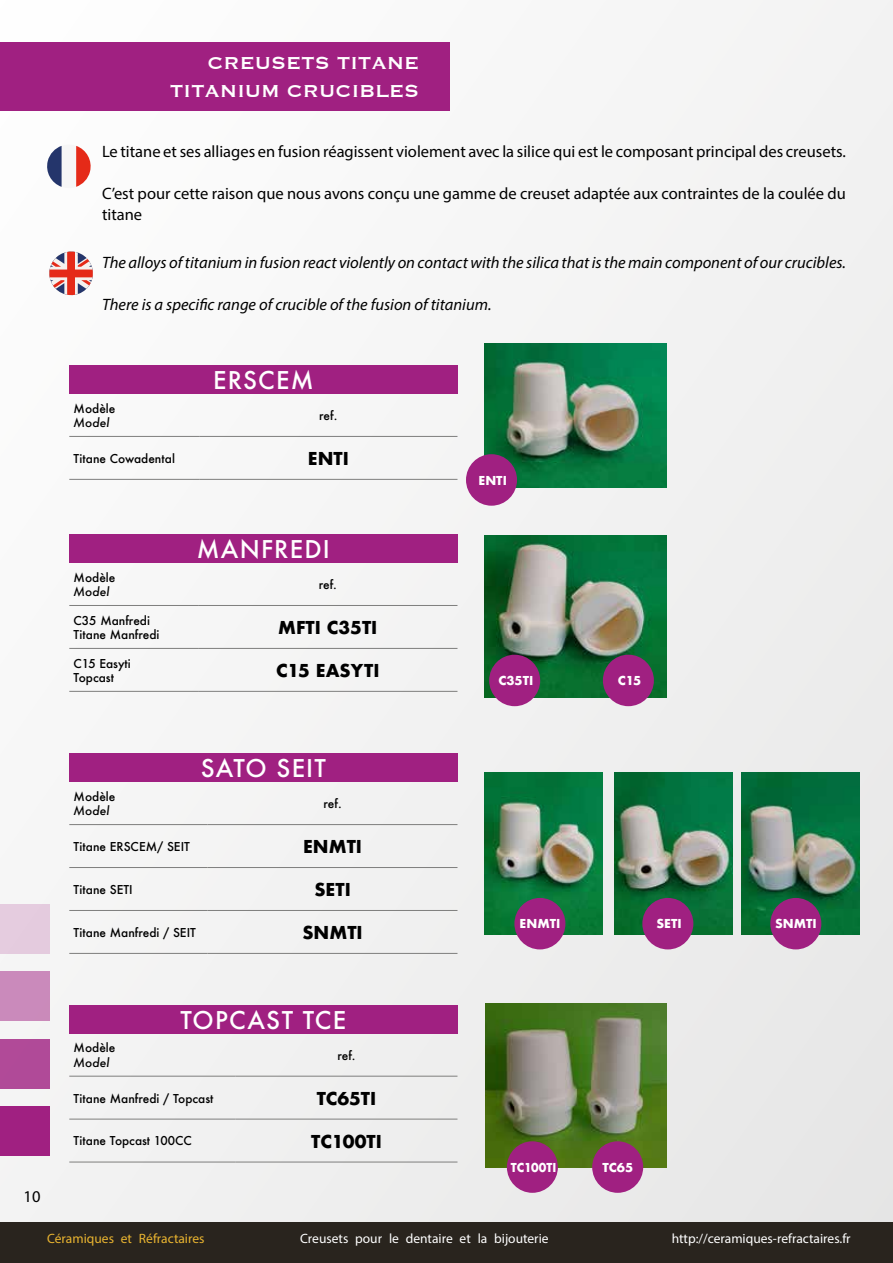
<style>
.page{position:relative;width:893px;height:1263px;background:#f3f3f3}
.page>*{position:absolute;margin:0;border:0;box-sizing:border-box;transform-origin:0 0}
.t1{font:500 23.85px "Futura";letter-spacing:.05em;color:#fff}
.t2{font:22.5px/28.5px "Copperplate";color:#fff;text-align:right}
.t3{font:700 17.25px "Futura";color:#000}
.t4{font:16.5px/21px "Myriad Pro";color:#000}
.t5{font:italic 16.5px "Myriad Pro";color:#000}
.t6{font:13.5px "Myriad Pro";color:#fff}
.t7{font:13.5px "Myriad Pro";color:#e9b430}
.t8{font:700 12px "Futura";color:#fff}
.t9{font:700 12px "Futura";color:#fff;scale:.93 1}
.t10{font:500 11.85px/14.2px "Futura";color:#000}
.t11{font:italic 500 11.85px "Futura";color:#000}
</style>
<div class="page">
<div style="left:0;top:1222px;width:893px;height:41px;background:#29241e"></div>
<div style="left:0;top:43px;width:449px;height:68px;background:#a02081"></div>
<div style="left:0;top:1106px;width:50px;height:50px;background:#a02081"></div>
<div style="left:0;top:1039px;width:50px;height:49px;background:#b04a98"></div>
<div style="left:0;top:971px;width:50px;height:50px;background:#ca8abb"></div>
<div style="left:0;top:904px;width:50px;height:50px;background:#e4cbde"></div>
<div style="left:69px;top:365px;width:388px;height:28px;background:#a02081"></div>
<hr style="left:69px;top:436px;width:130px;height:1px;background:#7e7e7d">
<hr style="left:199px;top:436px;width:258px;height:1px;background:#7e7e7d">
<hr style="left:69px;top:479px;width:130px;height:1px;background:#7e7e7d">
<hr style="left:199px;top:479px;width:258px;height:1px;background:#7e7e7d">
<div style="left:69px;top:534px;width:388px;height:28px;background:#a02081"></div>
<hr style="left:69px;top:605px;width:129px;height:1px;background:#7e7e7d">
<hr style="left:198px;top:605px;width:259px;height:1px;background:#7e7e7d">
<hr style="left:69px;top:648px;width:129px;height:1px;background:#7e7e7d">
<hr style="left:198px;top:648px;width:259px;height:1px;background:#7e7e7d">
<hr style="left:69px;top:691px;width:129px;height:1px;background:#7e7e7d">
<hr style="left:198px;top:691px;width:259px;height:1px;background:#7e7e7d">
<div style="left:69px;top:753px;width:388px;height:29px;background:#a02081"></div>
<hr style="left:69px;top:824px;width:139px;height:1px;background:#7e7e7d">
<hr style="left:208px;top:824px;width:249px;height:1px;background:#7e7e7d">
<hr style="left:69px;top:867px;width:139px;height:1px;background:#7e7e7d">
<hr style="left:208px;top:867px;width:249px;height:1px;background:#7e7e7d">
<hr style="left:69px;top:910px;width:139px;height:1px;background:#7e7e7d">
<hr style="left:208px;top:910px;width:249px;height:1px;background:#7e7e7d">
<hr style="left:69px;top:953px;width:139px;height:1px;background:#7e7e7d">
<hr style="left:208px;top:953px;width:249px;height:1px;background:#7e7e7d">
<div style="left:69px;top:1005px;width:388px;height:28px;background:#a02081"></div>
<hr style="left:69px;top:1076px;width:167px;height:1px;background:#7e7e7d">
<hr style="left:236px;top:1076px;width:221px;height:1px;background:#7e7e7d">
<hr style="left:69px;top:1119px;width:167px;height:1px;background:#7e7e7d">
<hr style="left:236px;top:1119px;width:221px;height:1px;background:#7e7e7d">
<hr style="left:69px;top:1162px;width:167px;height:1px;background:#7e7e7d">
<hr style="left:236px;top:1162px;width:221px;height:1px;background:#7e7e7d">
<img style="left:485px;top:344px;width:182px;height:144px">
<img style="left:485px;top:536px;width:182px;height:161px">
<img style="left:485px;top:772px;width:118px;height:162px">
<img style="left:614px;top:772px;width:118px;height:162px">
<img style="left:741px;top:772px;width:118px;height:162px">
<img style="left:485px;top:1004px;width:182px;height:163px">
<div style="left:466px;top:454px;width:51px;height:52px;background:#a02081;border-radius:50%"></div>
<div style="left:489px;top:655px;width:51px;height:51px;background:#a02081;border-radius:50%"></div>
<div style="left:514px;top:898px;width:51px;height:51px;background:#a02081;border-radius:50%"></div>
<div style="left:592px;top:1141px;width:51px;height:52px;background:#a02081;border-radius:50%"></div>
<div style="left:603px;top:655px;width:51px;height:51px;background:#a02081;border-radius:50%"></div>
<div style="left:770px;top:898px;width:51px;height:51px;background:#a02081;border-radius:50%"></div>
<div style="left:642px;top:898px;width:51px;height:51px;background:#a02081;border-radius:50%"></div>
<div style="left:507px;top:1141px;width:51px;height:52px;background:#a02081;border-radius:50%"></div>
<svg style="left:47px;top:146px;width:44px;height:41px"></svg>
<svg style="left:49px;top:251px;width:44px;height:45px"></svg>
<h2 class="t2" style="left:170px;top:47px;width:251px">CREUSETS TITANE<br>TITANIUM CRUCIBLES</h2>
<p class="t4" style="left:102px;top:141px;width:745px">Le titane et ses alliages en fusion réagissent violement avec la silice qui est le composant principal des creusets.</p>
<p class="t4" style="left:102px;top:183px;width:745px">C’est pour cette raison que nous avons conçu une gamme de creuset adaptée aux contraintes de la coulée du titane</p>
<p class="t5" style="left:102px;top:252px;width:745px">The alloys of titanium in fusion react violently on contact with the silica that is the main component of our crucibles.</p>
<p class="t5" style="left:102px;top:294px;width:391px">There is a specific range of crucible of the fusion of titanium.</p>
<p class="t10" style="left:74px;top:401px;width:43px">Modèle</p>
<p class="t11" style="left:74px;top:414px;width:37px">Model</p>
<h1 class="t1" style="left:213px;top:364px;width:102px">ERSCEM</h1>
<p class="t10" style="left:319px;top:408px;width:20px">ref.</p>
<p class="t4" style="left:24px;top:1185px;width:18px">10</p>
<p class="t10" style="left:74px;top:451px;width:103px">Titane Cowadental</p>
<p class="t3" style="left:308px;top:446px;width:43px">ENTI</p>
<p class="t10" style="left:74px;top:570px;width:43px">Modèle</p>
<p class="t11" style="left:74px;top:583px;width:37px">Model</p>
<h1 class="t1" style="left:197px;top:533px;width:135px">MANFREDI</h1>
<p class="t10" style="left:319px;top:577px;width:20px">ref.</p>
<p class="t10" style="left:74px;top:613px;width:87px">C35 Manfredi<br>Titane Manfredi</p>
<p class="t3" style="left:278px;top:615px;width:101px">MFTI C35TI</p>
<p class="t10" style="left:74px;top:656px;width:59px">C15 Easyti<br>Topcast</p>
<p class="t3" style="left:276px;top:658px;width:105px">C15 EASYTI</p>
<p class="t10" style="left:74px;top:789px;width:43px">Modèle</p>
<p class="t11" style="left:74px;top:803px;width:37px">Model</p>
<h1 class="t1" style="left:201px;top:752px;width:127px">SATO SEIT</h1>
<p class="t10" style="left:323px;top:796px;width:20px">ref.</p>
<p class="t10" style="left:74px;top:839px;width:118px">Titane ERSCEM/ SEIT</p>
<p class="t3" style="left:303px;top:834px;width:60px">ENMTI</p>
<p class="t10" style="left:74px;top:882px;width:61px">Titane SETI</p>
<p class="t3" style="left:314px;top:877px;width:38px">SETI</p>
<p class="t10" style="left:74px;top:925px;width:124px">Titane Manfredi / SEIT</p>
<p class="t3" style="left:302px;top:920px;width:62px">SNMTI</p>
<p class="t10" style="left:74px;top:1041px;width:43px">Modèle</p>
<p class="t11" style="left:74px;top:1054px;width:37px">Model</p>
<h1 class="t1" style="left:181px;top:1004px;width:167px">TOPCAST TCE</h1>
<p class="t10" style="left:337px;top:1048px;width:20px">ref.</p>
<p class="t10" style="left:74px;top:1091px;width:141px">Titane Manfredi / Topcast</p>
<p class="t3" style="left:317px;top:1086px;width:61px">TC65TI</p>
<p class="t10" style="left:74px;top:1134px;width:120px">Titane Topcast 100CC</p>
<p class="t3" style="left:311px;top:1129px;width:72px">TC100TI</p>
<p class="t8" style="left:478px;top:471px;width:30px">ENTI</p>
<p class="t8" style="left:498px;top:671px;width:36px">C35TI</p>
<p class="t8" style="left:618px;top:671px;width:25px">C15</p>
<p class="t8" style="left:520px;top:915px;width:42px">ENMTI</p>
<p class="t8" style="left:656px;top:915px;width:27px">SETI</p>
<p class="t8" style="left:775px;top:915px;width:43px">SNMTI</p>
<p class="t9" style="left:511px;top:1158px;width:50px">TC100TI</p>
<p class="t8" style="left:602px;top:1158px;width:32px">TC65</p>
<p class="t7" style="left:47px;top:1230px;width:159px">Céramiques et Réfractaires</p>
<p class="t6" style="left:300px;top:1230px;width:250px">Creusets pour le dentaire et la bijouterie</p>
<p class="t6" style="left:672px;top:1230px;width:180px">http://ceramiques-refractaires.fr</p>
</div>
